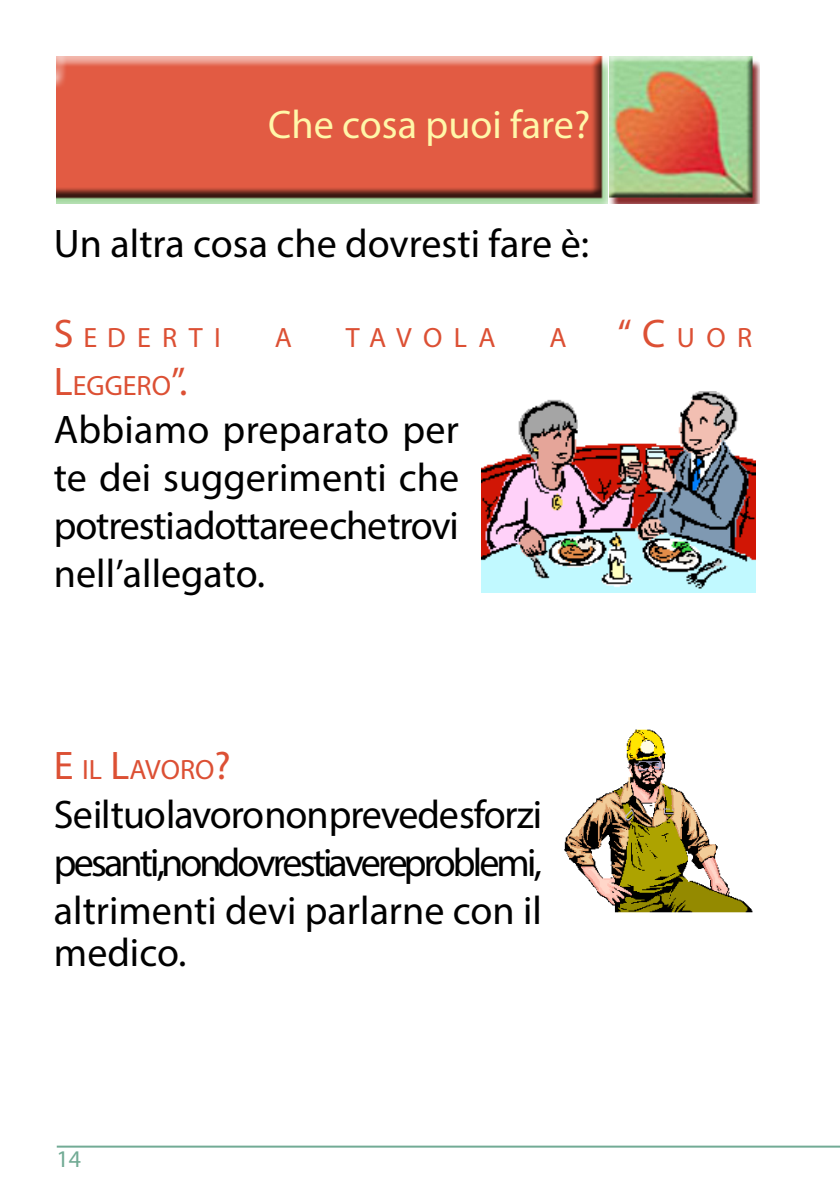
<style>
.page{position:relative;width:840px;height:1191px;background:#fff}
.page>*{position:absolute;margin:0;border:0;box-sizing:border-box;transform-origin:0 0}
.t1{font:40px/48px "Myriad Pro";color:#000;text-align:justify}
.t2{font:40px "Myriad Pro";color:#fff7a9}
.t3{font:28px "Myriad Pro";letter-spacing:.35em;color:#dc5034}
.t4{font:24px "Myriad Pro";color:#72ab95}
.s1{font-size:40px}
</style>
<div class="page">
<hr style="left:57px;top:1145px;width:782px;height:2px;background:#72ab95">
<img style="left:57px;top:57px;width:550px;height:147px">
<img style="left:609px;top:57px;width:150px;height:147px">
<img style="left:564px;top:729px;width:189px;height:184px">
<img style="left:481px;top:391px;width:273px;height:201px">
<p class="t2" style="left:268px;top:100px;width:323px">Che cosa puoi fare?</p>
<p class="t1" style="left:54px;top:219px;width:536px">Un altra cosa che dovresti fare è:</p>
<p class="t3" style="left:54px;top:321px;width:164px"><span class="s1">S</span>EDERTI</p>
<p class="t3" style="left:275px;top:321px;width:19px">A</p>
<p class="t3" style="left:346px;top:321px;width:151px">TAVOLA</p>
<p class="t3" style="left:549px;top:321px;width:19px">A</p>
<p class="t3" style="left:617px;top:321px;width:136px"><span class="s1">“C</span>UOR</p>
<p class="t3" style="left:54px;top:369px;width:135px"><span class="s1">L</span>EGGERO<span class="s1">”.</span></p>
<p class="t1" style="left:54px;top:405px;width:406px">Abbiamo preparato per te dei suggerimenti che potresti adottare e che trovi nell’allegato.</p>
<p class="t3" style="left:54px;top:753px;width:178px"><span class="s1">E</span> IL <span class="s1">L</span>AVORO<span class="s1">?</span></p>
<p class="t1" style="left:54px;top:789px;width:489px">Se il tuo lavoro non prevede sforzi pesanti, non dovresti avere problemi, altrimenti devi parlarne con il</p>
<p class="t1" style="left:54px;top:927px;width:134px">medico.</p>
<p class="t4" style="left:57px;top:1143px;width:26px">14</p>
</div>
